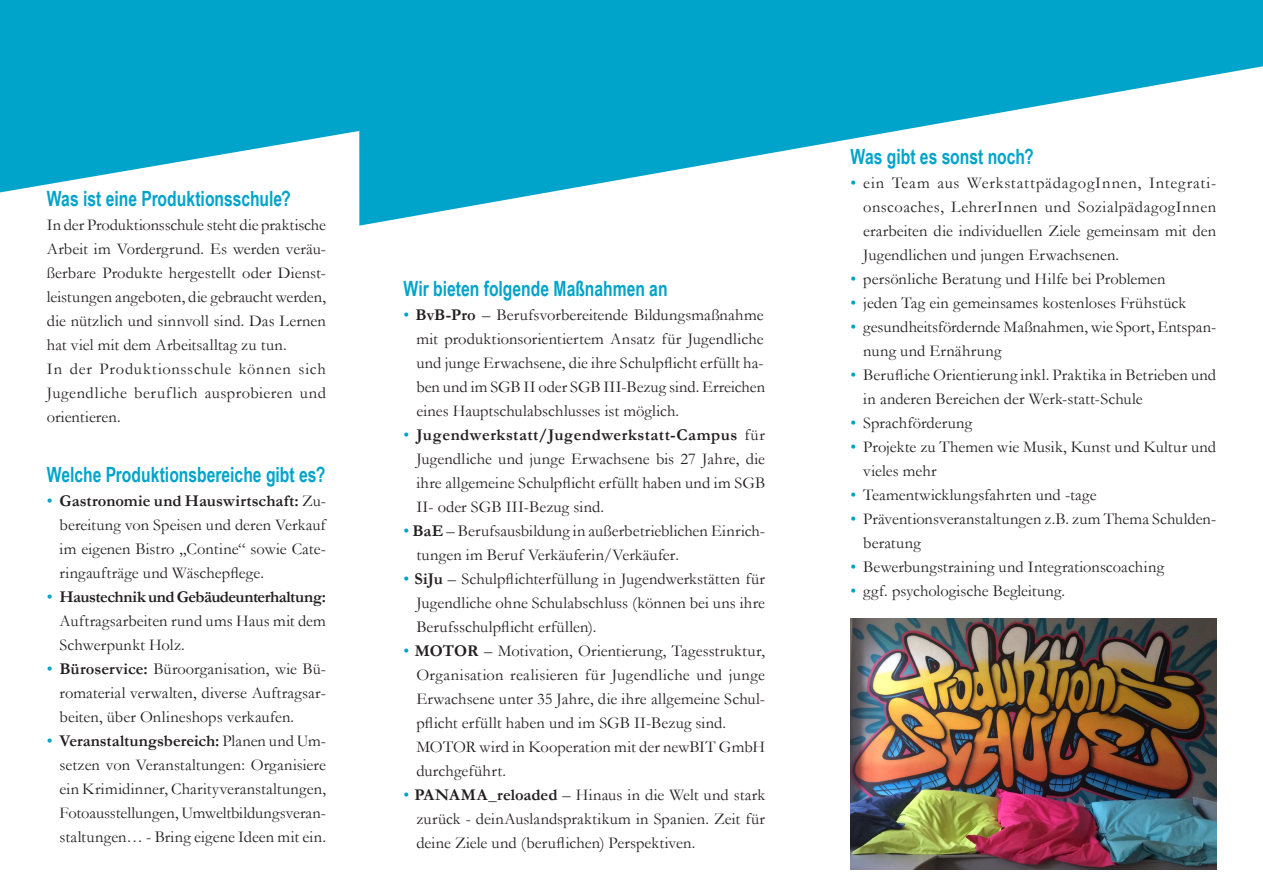
<style>
.page{position:relative;width:1263px;height:893px;background:#fff}
.page>*{position:absolute;margin:0;border:0;box-sizing:border-box;transform-origin:0 0}
.Überschrift_2_blau{font:700 21px "Arial Narrow";color:#00a4ca;scale:.91 1}
.Aufzählung{font:16.5px/24px "Garamond";letter-spacing:.005em;color:#231f20;text-align:justify}
.Text{font:16.5px/24px "Garamond";letter-spacing:.025em;color:#231f20;text-align:justify}
.s1{color:#00a4ca}
.s2{font-weight:700}
</style>
<div class="page">
<svg style="left:0;top:0;width:1263px;height:226px;fill:#00a4ca"></svg>
<img style="left:850px;top:619px;width:366px;height:251px">
<p class="Überschrift_2_blau" style="left:47px;top:183px;width:270px">Was ist eine Produktionsschule?</p>
<p class="Text" style="left:47px;top:213px;width:281px">In der Produktionsschule steht die praktische Arbeit im Vordergrund. Es werden veräu&shy;ßerbare Produkte hergestellt oder Dienst&shy;leistungen angeboten, die gebraucht werden, die nützlich und sinnvoll sind. Das Lernen hat viel mit dem Arbeitsalltag zu tun.</p>
<p class="Text" style="left:47px;top:357px;width:281px">In der Produktionsschule können sich Jugendliche beruflich ausprobieren und orientieren.</p>
<p class="Überschrift_2_blau" style="left:47px;top:459px;width:307px">Welche Produktionsbereiche gibt es?</p>
<p class="Aufzählung" style="left:60px;top:489px;width:268px;text-indent:-13px"><span class="s1">•</span> <span class="s2">Gastronomie und Hauswirtschaft:</span> Zu&shy;bereitung von Speisen und deren Verkauf im eigenen Bistro „Contine“ sowie Cate&shy;ringaufträge und Wäschepflege.</p>
<p class="Aufzählung" style="left:60px;top:585px;width:268px;text-indent:-13px"><span class="s1">•</span> <span class="s2">Haustechnik und Gebäudeunterhaltung:<br></span>Auftragsarbeiten rund ums Haus mit dem Schwerpunkt Holz.</p>
<p class="Aufzählung" style="left:60px;top:657px;width:268px;text-indent:-13px"><span class="s1">•</span> <span class="s2">Büroservice:</span> Büroorganisation, wie Bü&shy;romaterial verwalten, diverse Auftragsar&shy;beiten, über Onlineshops verkaufen.</p>
<p class="Aufzählung" style="left:60px;top:729px;width:268px;text-indent:-13px"><span class="s1">•</span> <span class="s2">Veranstaltungsbereich:</span> Planen und Um&shy;setzen von Veranstaltungen: Organisiere ein Krimidinner, Charityveranstaltungen, Fotoausstellungen, Umweltbildungsveran&shy;staltungen… - Bring eigene Ideen mit ein.</p>
<p class="Überschrift_2_blau" style="left:404px;top:272px;width:292px">Wir bieten folgende Maßnahmen an</p>
<p class="Aufzählung" style="left:416px;top:302px;width:350px;text-indent:-13px"><span class="s1">•</span> <span class="s2">BvB-Pro</span> – Berufsvorbereitende Bildungsmaßnahme mit produktionsorientiertem Ansatz für Jugendliche und junge Erwachsene, die ihre Schulpflicht erfüllt ha&shy;ben und im SGB II oder SGB III-Bezug sind. Erreichen eines Hauptschulabschlusses ist möglich.</p>
<p class="Aufzählung" style="left:416px;top:422px;width:350px;text-indent:-13px"><span class="s1">•</span> <span class="s2">Jugendwerkstatt/Jugendwerkstatt-Campus</span> für Jugendliche und junge Erwachsene bis 27 Jahre, die ihre allgemeine Schulpflicht erfüllt haben und im SGB II- oder SGB III-Bezug sind.</p>
<p class="Aufzählung" style="left:416px;top:518px;width:350px;text-indent:-13px"><span class="s1">•</span> <span class="s2">BaE</span> – Berufsausbildung in außerbetrieblichen Einrich&shy;tungen im Beruf Verkäuferin/Verkäufer.</p>
<p class="Aufzählung" style="left:416px;top:566px;width:350px;text-indent:-13px"><span class="s1">•</span> <span class="s2">SiJu</span> – Schulpflichterfüllung in Jugendwerkstätten für Jugendliche ohne Schulabschluss (können bei uns ihre Berufsschulpflicht erfüllen).</p>
<p class="Aufzählung" style="left:416px;top:638px;width:350px;text-indent:-13px"><span class="s1">•</span> <span class="s2">MOTOR</span> – Motivation, Orientierung, Tagesstruktur, Organisation realisieren für Jugendliche und junge Erwachsene unter 35 Jahre, die ihre allgemeine Schul&shy;pflicht erfüllt haben und im SGB II-Bezug sind.</p>
<p class="Aufzählung" style="left:416px;top:734px;width:350px">MOTOR wird in Kooperation mit der newBIT GmbH durchgeführt.</p>
<p class="Aufzählung" style="left:416px;top:782px;width:350px;text-indent:-13px"><span class="s1">•</span> <span class="s2">PANAMA_reloaded</span> – Hinaus in die Welt und stark zurück - deinAuslandspraktikum in Spanien. Zeit für deine Ziele und (beruflichen) Perspektiven.</p>
<p class="Überschrift_2_blau" style="left:850px;top:141px;width:203px">Was gibt es sonst noch?</p>
<p class="Aufzählung" style="left:863px;top:171px;width:354px;text-indent:-13px"><span class="s1">•</span> ein Team aus WerkstattpädagogInnen, Integrati&shy;onscoaches, LehrerInnen und SozialpädagogInnen erarbeiten die individuellen Ziele gemeinsam mit den Jugendlichen und jungen Erwachsenen.</p>
<p class="Aufzählung" style="left:850px;top:267px;width:316px"><span class="s1">•</span> persönliche Beratung und Hilfe bei Problemen</p>
<p class="Aufzählung" style="left:850px;top:291px;width:337px"><span class="s1">•</span> jeden Tag ein gemeinsames kostenloses Frühstück</p>
<p class="Aufzählung" style="left:863px;top:315px;width:354px;text-indent:-13px"><span class="s1">•</span> gesundheitsfördernde Maßnahmen, wie Sport, Entspan&shy;nung und Ernährung</p>
<p class="Aufzählung" style="left:863px;top:363px;width:354px;text-indent:-13px"><span class="s1">•</span> Berufliche Orientierung inkl. Praktika in Betrieben und in anderen Bereichen der Werk-statt-Schule</p>
<p class="Aufzählung" style="left:850px;top:411px;width:123px"><span class="s1">•</span> Sprachförderung</p>
<p class="Aufzählung" style="left:863px;top:435px;width:354px;text-indent:-13px"><span class="s1">•</span> Projekte zu Themen wie Musik, Kunst und Kultur und vieles mehr</p>
<p class="Aufzählung" style="left:850px;top:483px;width:248px"><span class="s1">•</span> Teamentwicklungsfahrten und -tage</p>
<p class="Aufzählung" style="left:863px;top:507px;width:354px;text-indent:-13px"><span class="s1">•</span> Präventionsveranstaltungen z.B. zum Thema Schulden&shy;beratung</p>
<p class="Aufzählung" style="left:850px;top:555px;width:315px"><span class="s1">•</span> Bewerbungstraining und Integrationscoaching</p>
<p class="Aufzählung" style="left:850px;top:579px;width:216px"><span class="s1">•</span> ggf. psychologische Begleitung.</p>
</div>
